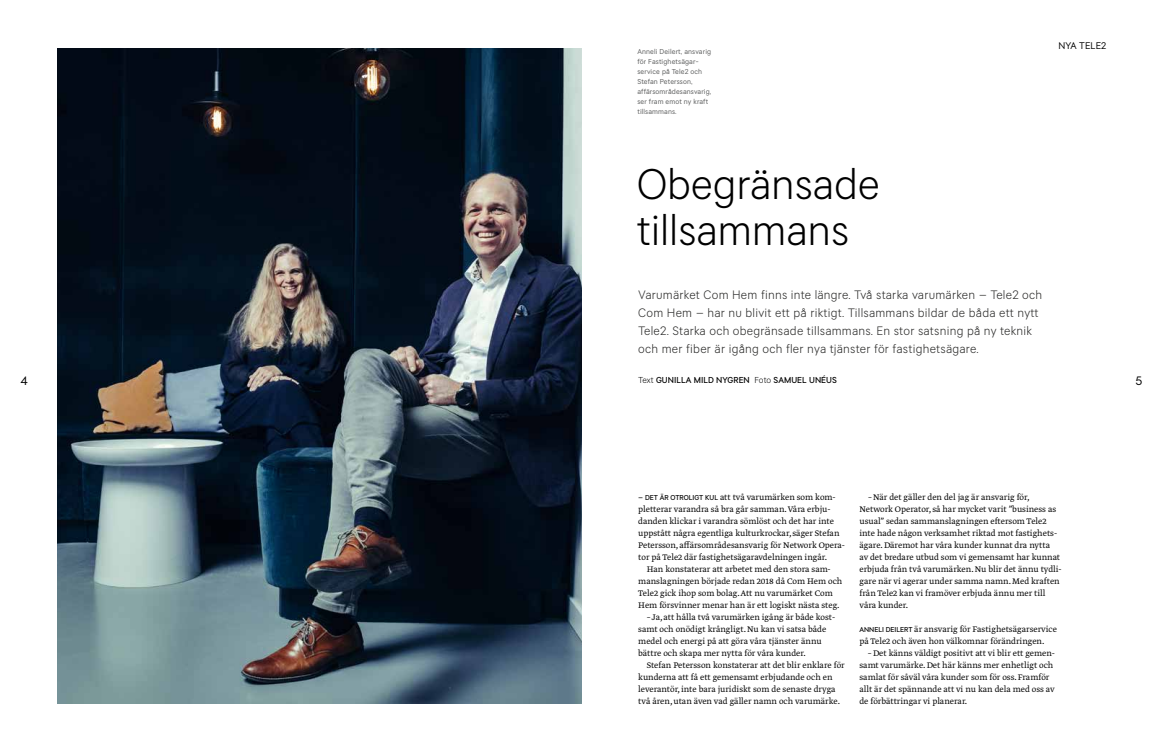
<style>
.page{position:relative;width:1163px;height:752px;background:#fff}
.page>*{position:absolute;margin:0;border:0;box-sizing:border-box;transform-origin:0 0}
.t1{font:300 42px/46px "Tele 2 Sans";letter-spacing:-.005em;color:#000}
.t2{font:300 12px/18px "Tele 2 Sans";letter-spacing:.02em;color:#282827}
.t3{font:12px "Tele 2 Sans";color:#000}
.t4{font:300 9.5px/12px "Greta Text Pro";color:#000}
.t5{font:9.5px "Tele 2 Sans";letter-spacing:.005em;color:#000}
.t6{font:500 8.5px "Tele 2 Sans";letter-spacing:.01em;color:#000}
.t7{font:7px/10px "Tele 2 Sans";letter-spacing:.02em;color:#5c5d5d}
.s1{font-weight:300}
.s2{font-family:"Tele 2 Sans";font-weight:500;font-size:7px}
</style>
<div class="page">
<img style="left:57px;top:48px;width:524px;height:655px">
<p class="t7" style="left:637px;top:47px;width:76px">Anneli Deilert, ansvarig för Fastighetsägar&shy;service på Tele2 och<br>Stefan Petersson, affärsområdesansvarig, ser fram emot ny kraft tillsammans.</p>
<h1 class="t1" style="left:636px;top:162px;width:245px">Obegränsade tillsammans</h1>
<p class="t5" style="left:1058px;top:40px;width:49px">NYA TELE2</p>
<p class="t2" style="left:638px;top:285px;width:405px">Varumärket Com Hem finns inte längre. Två starka varumärken – Tele2 och Com Hem – har nu blivit ett på riktigt. Tillsammans bildar de båda ett nytt Tele2. Starka och obegränsade tillsammans. En stor satsning på ny teknik och mer fiber är igång och fler nya tjänster för fastighetsägare.</p>
<p class="t6" style="left:638px;top:374px;width:200px"><span class="s1">Text</span> GUNILLA MILD NYGREN <span class="s1">Foto</span> SAMUEL UNÉUS</p>
<p class="t3" style="left:21px;top:373px;width:9px">4</p>
<p class="t3" style="left:1135px;top:373px;width:8px">5</p>
<p class="t4" style="left:638px;top:491px;width:199px"><span class="s2">– DET ÄR OTROLIGT KUL</span> att två varumärken som kom-</p>
<p class="t4" style="left:638px;top:503px;width:194px">pletterar varandra så bra går samman. Våra erbju-</p>
<p class="t4" style="left:638px;top:515px;width:197px">danden klickar i varandra sömlöst och det har inte</p>
<p class="t4" style="left:638px;top:527px;width:203px">uppstått några egentliga kulturkrockar, säger Stefan</p>
<p class="t4" style="left:638px;top:539px;width:208px">Petersson, affärsområdesansvarig för Network Opera-</p>
<p class="t4" style="left:638px;top:551px;width:190px">tor på Tele2 där fastighetsägaravdelningen ingår.</p>
<p class="t4" style="left:646px;top:563px;width:185px">Han konstaterar att arbetet med den stora sam-</p>
<p class="t4" style="left:638px;top:575px;width:206px">manslagningen började redan 2018 då Com Hem och</p>
<p class="t4" style="left:638px;top:587px;width:196px">Tele2 gick ihop som bolag. Att nu varumärket Com</p>
<p class="t4" style="left:638px;top:599px;width:203px">Hem försvinner menar han är ett logiskt nästa steg.</p>
<p class="t4" style="left:638px;top:611px;width:198px;text-indent:9px">– Ja, att hålla två varumärken igång är både kost&shy;samt och onödigt krångligt. Nu kan vi satsa både medel och energi på att göra våra tjänster ännu bättre och skapa mer nytta för våra kunder.</p>
<p class="t4" style="left:638px;top:659px;width:208px;text-indent:9px">Stefan Petersson konstaterar att det blir enklare för kunderna att få ett gemensamt erbjudande och en leverantör, inte bara juridiskt som de senaste dryga två åren, utan även vad gäller namn och varumärke.</p>
<p class="t4" style="left:859px;top:491px;width:204px;text-indent:9px">–När det gäller den del jag är ansvarig för, Network Operator, så har mycket varit ”business as usual” sedan sammanslagningen eftersom Tele2 inte hade någon verksamhet riktad mot fastighets&shy;ägare. Däremot har våra kunder kunnat dra nytta<br>av det bredare utbud som vi gemensamt har kunnat erbjuda från två varumärken. Nu blir det ännu tydli&shy;gare när vi agerar under samma namn. Med kraften från Tele2 kan vi framöver erbjuda ännu mer till våra kunder.</p>
<p class="t4" style="left:859px;top:623px;width:199px"><span class="s2">ANNELI DEILERT</span> är ansvarig för Fastighetsägarservice på Tele2 och även hon välkomnar förändringen.</p>
<p class="t4" style="left:859px;top:647px;width:197px;text-indent:9px">–Det känns väldigt positivt att vi blir ett gemen&shy;samt varumärke. Det här känns mer enhetligt och samlat för såväl våra kunder som för oss. Framför allt är det spännande att vi nu kan dela med oss av de förbättringar vi planerar.</p>
</div>
